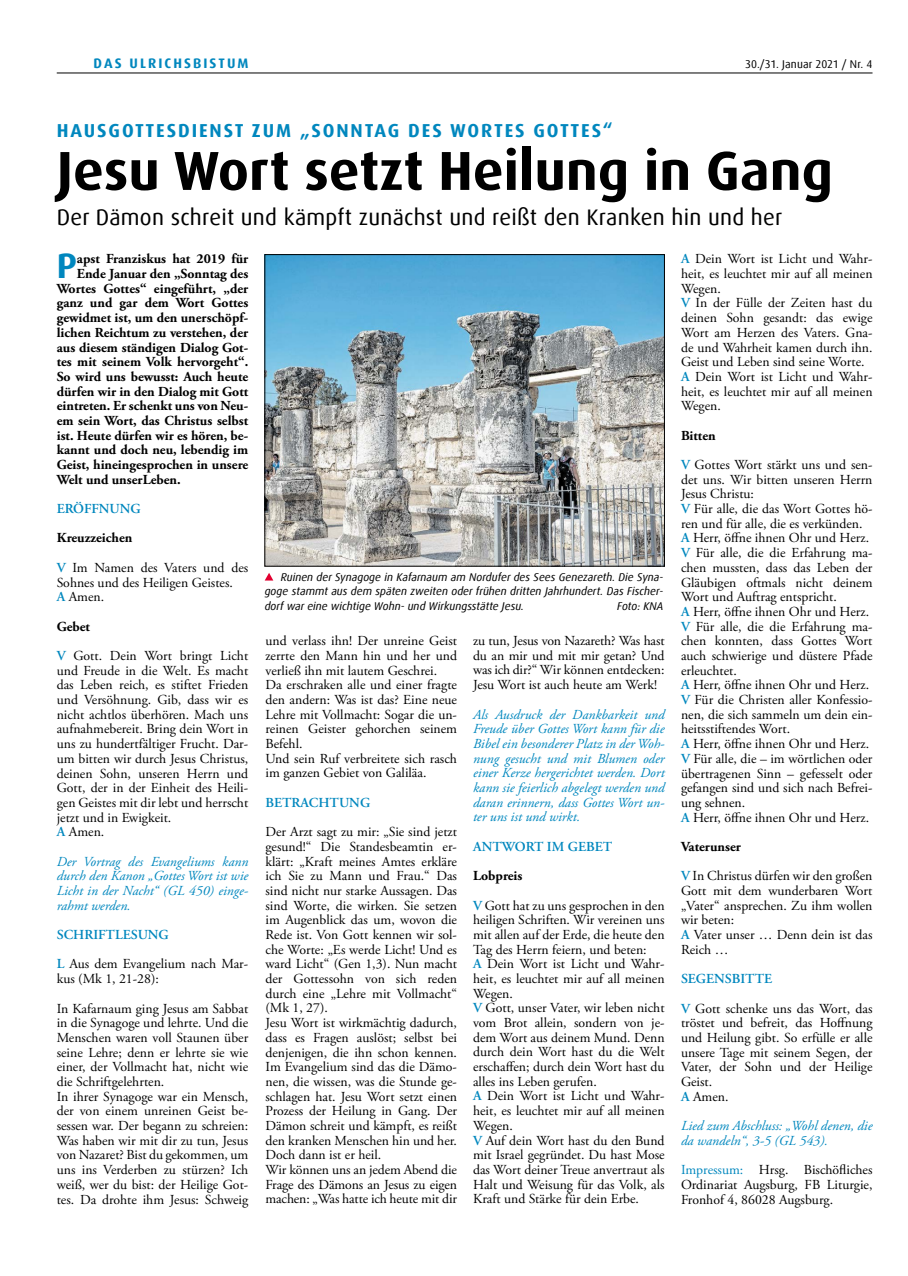
<style>
.page{position:relative;width:908px;height:1276px;background:#fff}
.page>*{position:absolute;margin:0;border:0;box-sizing:border-box;transform-origin:0 0}
.t1{font:700 55px "Dax Offc Pro";color:#000}
.t2{font:700 35.12px "Dax Offc Pro";color:#0087be}
.t3{font:22.5px "Dax Offc Pro";letter-spacing:.01em;color:#000}
.t4{font:700 18.75px "Dax Offc Pro";letter-spacing:.1em;color:#0087be}
.t5{font:13.75px/14.6px "Adobe Garamond Pro";color:#000}
.t6{font:700 13.75px "Adobe Garamond Pro";color:#000}
.t7{font:italic 13.75px/14.6px "Adobe Garamond Pro";color:#0087be;text-align:justify}
.t8{font:700 13.75px "Dax Offc Pro";letter-spacing:.15em;color:#0087be}
.t9{font:italic 11.25px/14.8px "Dax Offc Pro";color:#000;text-align:justify}
.t10{font:11.25px "Dax Offc Pro";letter-spacing:.005em;color:#000}
.s1{font-weight:600;color:#0087be}
.s2{font-weight:700}
.s3{color:#0087be}
</style>
<div class="page">
<hr style="left:57px;top:73px;width:815px;height:1px;background:#000">
<img style="left:266px;top:256px;width:396px;height:308px">
<div style="left:264px;top:254px;width:400px;height:312px;border:1px solid #000"></div>
<svg style="left:265px;top:573px;width:8px;height:7px"></svg>
<p class="t8" style="left:94px;top:54px;width:156px">DAS ULRICHSBISTUM</p>
<p class="t10" style="left:745px;top:56px;width:129px">30./31. Januar 2021 / Nr. 4</p>
<p class="t4" style="left:57px;top:119px;width:557px">HAUSGOTTESDIENST ZUM „SONNTAG DES WORTES GOTTES“</p>
<p class="t1" style="left:57px;top:135px;width:777px">Jesu Wort setzt Heilung in Gang</p>
<p class="t3" style="left:57px;top:202px;width:727px">Der Dämon schreit und kämpft zunächst und reißt den Kranken hin und her</p>
<p class="t2" style="left:57px;top:243px;width:22px">P</p>
<p class="t6" style="left:77px;top:251px;width:173px">apst Franziskus hat 2019 für</p>
<p class="t6" style="left:77px;top:266px;width:173px">Ende Januar den „Sonntag des</p>
<p class="t6" style="left:57px;top:280px;width:193px">Wortes Gottes“ eingeführt, „der</p>
<p class="t6" style="left:57px;top:295px;width:193px">ganz und gar dem Wort Gottes</p>
<p class="t6" style="left:57px;top:310px;width:193px">gewidmet ist, um den unerschöpf-</p>
<p class="t6" style="left:57px;top:324px;width:193px">lichen Reichtum zu verstehen, der</p>
<p class="t6" style="left:57px;top:339px;width:193px">aus diesem ständigen Dialog Got-</p>
<p class="t6" style="left:57px;top:354px;width:193px">tes mit seinem Volk hervorgeht“.</p>
<p class="t6" style="left:57px;top:368px;width:193px">So wird uns bewusst: Auch heute</p>
<p class="t6" style="left:57px;top:383px;width:193px">dürfen wir in den Dialog mit Gott</p>
<p class="t6" style="left:57px;top:398px;width:193px">eintreten. Er schenkt uns von Neu-</p>
<p class="t6" style="left:57px;top:412px;width:193px">em sein Wort, das Christus selbst</p>
<p class="t6" style="left:57px;top:427px;width:193px">ist. Heute dürfen wir es hören, be-</p>
<p class="t6" style="left:57px;top:442px;width:193px">kannt und doch neu, lebendig im</p>
<p class="t6" style="left:57px;top:457px;width:193px">Geist, hineingesprochen in unsere</p>
<p class="t6" style="left:57px;top:471px;width:125px">Welt und unserLeben.</p>
<p class="t5" style="left:57px;top:494px;width:193px;line-height:29.4px"><span class="s1">ERÖFFNUNG<br></span><span class="s2">Kreuzzeichen<br></span><span class="s1">V</span> Im Namen des Vaters und des</p>
<p class="t5" style="left:57px;top:575px;width:178px">Sohnes und des Heiligen Geistes.<br><span class="s1">A</span> Amen.</p>
<p class="t5" style="left:57px;top:612px;width:193px;line-height:29.4px"><span class="s2">Gebet<br></span><span class="s1">V</span> Gott. Dein Wort bringt Licht</p>
<p class="t5" style="left:57px;top:663px;width:193px">und Freude in die Welt. Es macht das Leben reich, es stiftet Frieden und Versöhnung. Gib, dass wir es nicht achtlos überhören. Mach uns aufnahmebereit. Bring dein Wort in uns zu hundertfältiger Frucht. Dar&shy;um bitten wir durch Jesus Christus, deinen Sohn, unseren Herrn und<br>Gott, der in der Einheit des Heili&shy;gen Geistes mit dir lebt und herrscht jetzt und in Ewigkeit.<br><span class="s1">A</span> Amen.</p>
<p class="t7" style="left:57px;top:854px;width:193px">Der Vortrag des Evangeliums kann durch den Kanon „Gottes Wort ist wie Licht in der Nacht“ (GL 450) einge&shy;rahmt werden.</p>
<p class="t5" style="left:57px;top:920px;width:193px;line-height:29.4px"><span class="s1">SCHRIFTLESUNG<br>L</span> Aus dem Evangelium nach Mar-</p>
<p class="t5" style="left:57px;top:964px;width:193px;line-height:29.4px">kus (Mk 1, 21-28):<br>In Kafarnaum ging Jesus am Sabbat</p>
<p class="t5" style="left:57px;top:1016px;width:193px">in die Synagoge und lehrte. Und die<br>Menschen waren voll Staunen über seine Lehre; denn er lehrte sie wie einer, der Vollmacht hat, nicht wie die Schriftgelehrten.<br>In ihrer Synagoge war ein Mensch, der von einem unreinen Geist be&shy;sessen war. Der begann zu schreien:<br>Was haben wir mit dir zu tun, Jesus von Nazaret? Bist du gekommen, um uns ins Verderben zu stürzen? Ich weiß, wer du bist: der Heilige Got&shy;tes. Da drohte ihm Jesus: Schweig</p>
<p class="t9" style="left:264px;top:569px;width:400px;text-indent:16px">Ruinen der Synagoge in Kafarnaum am Nordufer des Sees Genezareth. Die Syna&shy;goge stammt aus dem späten zweiten oder frühen dritten Jahrhundert. Das Fischer&shy;dorf war eine wichtige Wohn- und Wirkungsstätte Jesu.</p>
<p class="t9" style="left:617px;top:599px;width:48px">Foto: KNA</p>
<p class="t5" style="left:265px;top:634px;width:193px">und verlass ihn! Der unreine Geist zerrte den Mann hin und her und verließ ihn mit lautem Geschrei.<br>Da erschraken alle und einer fragte den andern: Was ist das? Eine neue<br>Lehre mit Vollmacht: Sogar die un&shy;reinen Geister gehorchen seinem<br>Befehl.<br>Und sein Ruf verbreitete sich rasch im ganzen Gebiet von Galiläa.</p>
<p class="t5" style="left:265px;top:788px;width:193px;line-height:29.4px"><span class="s1">BETRACHTUNG<br></span>Der Arzt sagt zu mir: „Sie sind jetzt</p>
<p class="t5" style="left:265px;top:839px;width:193px">gesund!“ Die Standesbeamtin er&shy;klärt: „Kraft meines Amtes erkläre ich Sie zu Mann und Frau.“ Das sind nicht nur starke Aussagen. Das sind Worte, die wirken. Sie setzen im Augenblick das um, wovon die<br>Rede ist. Von Gott kennen wir sol&shy;che Worte: „Es werde Licht! Und es ward Licht“ (Gen 1,3). Nun macht der Gottessohn von sich reden durch eine „Lehre mit Vollmacht“ (Mk 1, 27).<br>Jesu Wort ist wirkmächtig dadurch, dass es Fragen auslöst; selbst bei denjenigen, die ihn schon kennen.<br>Im Evangelium sind das die Dämo&shy;nen, die wissen, was die Stunde ge&shy;schlagen hat. Jesu Wort setzt einen<br>Prozess der Heilung in Gang. Der<br>Dämon schreit und kämpft, es reißt den kranken Menschen hin und her.<br>Doch dann ist er heil.<br>Wir können uns an jedem Abend die<br>Frage des Dämons an Jesus zu eigen machen: „Was hatte ich heute mit dir</p>
<p class="t5" style="left:473px;top:634px;width:193px;text-align:justify">zu tun, Jesus von Nazareth? Was hast du an mir und mit mir getan? Und was ich dir?“ Wir können entdecken:<br>Jesu Wort ist auch heute am Werk!</p>
<p class="t7" style="left:473px;top:707px;width:193px">Als Ausdruck der Dankbarkeit und Freude über Gottes Wort kann für die Bibel ein besonderer Platz in der Woh&shy;nung gesucht und mit Blumen oder einer Kerze hergerichtet werden. Dort kann sie feierlich abgelegt werden und daran erinnern, dass Gottes Wort un&shy;ter uns ist und wirkt.</p>
<p class="t5" style="left:473px;top:832px;width:193px;line-height:29.4px"><span class="s1">ANTWORT IM GEBET<br></span><span class="s2">Lobpreis<br></span><span class="s1">V</span> Gott hat zu uns gesprochen in den</p>
<p class="t5" style="left:473px;top:913px;width:193px">heiligen Schriften. Wir vereinen uns mit allen auf der Erde, die heute den<br>Tag des Herrn feiern, und beten:<br><span class="s1">A</span> Dein Wort ist Licht und Wahr&shy;heit, es leuchtet mir auf all meinen<br>Wegen.<br><span class="s1">V</span> Gott, unser Vater, wir leben nicht vom Brot allein, sondern von je&shy;dem Wort aus deinem Mund. Denn durch dein Wort hast du die Welt erschaffen; durch dein Wort hast du alles ins Leben gerufen.<br><span class="s1">A</span> Dein Wort ist Licht und Wahr&shy;heit, es leuchtet mir auf all meinen<br>Wegen.<br><span class="s1">V</span> Auf dein Wort hast du den Bund mit Israel gegründet. Du hast Mose das Wort deiner Treue anvertraut als<br>Halt und Weisung für das Volk, als<br>Kraft und Stärke für dein Erbe.</p>
<p class="t5" style="left:680px;top:252px;width:193px"><span class="s1">A</span> Dein Wort ist Licht und Wahr&shy;heit, es leuchtet mir auf all meinen<br>Wegen.<br><span class="s1">V</span> In der Fülle der Zeiten hast du deinen Sohn gesandt: das ewige<br>Wort am Herzen des Vaters. Gna&shy;de und Wahrheit kamen durch ihn.<br>Geist und Leben sind seine Worte.<br><span class="s1">A</span> Dein Wort ist Licht und Wahr&shy;heit, es leuchtet mir auf all meinen<br>Wegen.</p>
<p class="t5" style="left:680px;top:421px;width:193px;line-height:29.4px"><span class="s2">Bitten<br></span><span class="s1">V</span> Gottes Wort stärkt uns und sen-</p>
<p class="t5" style="left:680px;top:472px;width:193px">det uns. Wir bitten unseren Herrn<br>Jesus Christu:<br><span class="s1">V</span> Für alle, die das Wort Gottes hö&shy;ren und für alle, die es verkünden.<br><span class="s1">A</span> Herr, öffne ihnen Ohr und Herz.<br><span class="s1">V</span> Für alle, die die Erfahrung ma&shy;chen mussten, dass das Leben der<br>Gläubigen oftmals nicht deinem<br>Wort und Auftrag entspricht.<br><span class="s1">A</span> Herr, öffne ihnen Ohr und Herz.<br><span class="s1">V</span> Für alle, die die Erfahrung ma&shy;chen konnten, dass Gottes Wort auch schwierige und düstere Pfade erleuchtet.<br><span class="s1">A</span> Herr, öffne ihnen Ohr und Herz.<br><span class="s1">V</span> Für die Christen aller Konfessio&shy;nen, die sich sammeln um dein ein&shy;heitsstiftendes Wort.<br><span class="s1">A</span> Herr, öffne ihnen Ohr und Herz.<br><span class="s1">V</span> Für alle, die – im wörtlichen oder übertragenen Sinn – gefesselt oder gefangen sind und sich nach Befrei&shy;ung sehnen.<br><span class="s1">A</span> Herr, öffne ihnen Ohr und Herz.</p>
<p class="t5" style="left:680px;top:832px;width:193px;line-height:29.4px"><span class="s2">Vaterunser<br></span><span class="s1">V</span> In Christus dürfen wir den großen</p>
<p class="t5" style="left:680px;top:884px;width:193px">Gott mit dem wunderbaren Wort „Vater“ ansprechen. Zu ihm wollen wir beten:<br><span class="s1">A</span> Vater unser … Denn dein ist das<br>Reich …</p>
<p class="t5" style="left:680px;top:964px;width:193px;line-height:29.4px"><span class="s1">SEGENSBITTE<br>V</span> Gott schenke uns das Wort, das</p>
<p class="t5" style="left:680px;top:1016px;width:193px">tröstet und befreit, das Hoffnung und Heilung gibt. So erfülle er alle unsere Tage mit seinem Segen, der<br>Vater, der Sohn und der Heilige<br>Geist.<br><span class="s1">A</span> Amen.</p>
<p class="t7" style="left:680px;top:1118px;width:193px">Lied zum Abschluss: „Wohl denen, die da wandeln“, 3-5 (GL 543).</p>
<p class="t5" style="left:680px;top:1163px;width:193px;text-align:justify"><span class="s3">Impressum:</span> Hrsg. Bischöfliches Ordinariat Augsburg, FB Liturgie, Fronhof 4, 86028 Augsburg.</p>
</div>
